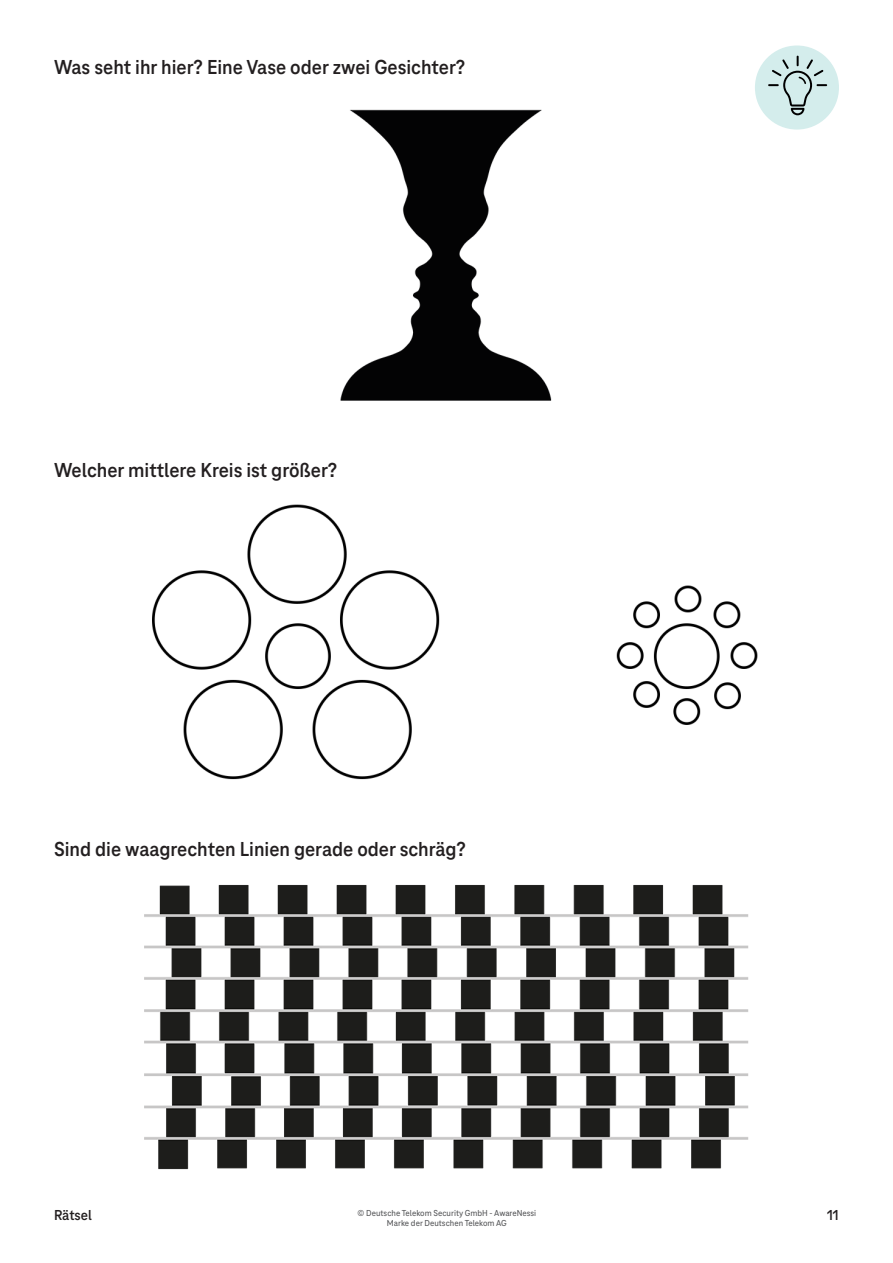
<style>
.page{position:relative;width:893px;height:1263px;background:#fff}
.page>*{position:absolute;margin:0;border:0;box-sizing:border-box;transform-origin:0 0}
.t1{font:700 21px "Tele Neo";color:#231f20}
.t2{font:700 15px "Tele Neo";color:#231f20}
.t3{font:500 9px/10.5px "Tele Neo";color:#57585a;text-align:center}
</style>
<div class="page">
<img style="left:144px;top:109px;width:614px;height:1061px">
<div style="left:755px;top:45px;width:84px;height:85px;background:#d4edec;border-radius:50%"></div>
<svg style="left:768px;top:56px;width:59px;height:59px"></svg>
<p class="t1" style="left:54px;top:55px;width:413px">Was seht ihr hier? Eine Vase oder zwei Gesichter?</p>
<p class="t1" style="left:54px;top:459px;width:285px">Welcher mittlere Kreis ist größer?</p>
<p class="t1" style="left:54px;top:837px;width:413px">Sind die waagrechten Linien gerade oder schräg?</p>
<p class="t3" style="left:358px;top:1208px;width:180px">© Deutsche Telekom Security GmbH - AwareNessi<br>Marke der Deutschen Telekom AG</p>
<p class="t2" style="left:54px;top:1207px;width:39px">Rätsel</p>
<p class="t2" style="left:827px;top:1207px;width:13px">11</p>
</div>
